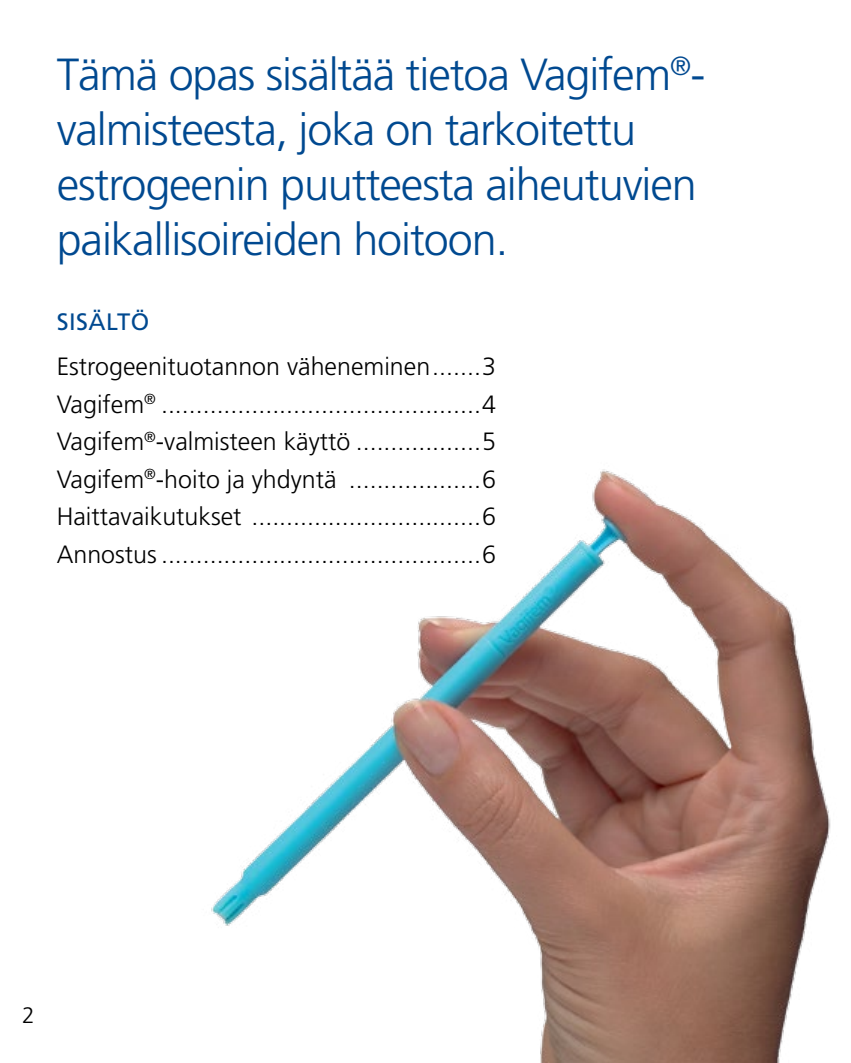
<style>
.page{position:relative;width:851px;height:1063px;background:#fff}
.page>*{position:absolute;margin:0;border:0;box-sizing:border-box;transform-origin:0 0}
.t1{font:300 45px/55px "Frutiger";letter-spacing:-.025em;color:#004990}
.t2{font:300 25px/37.5px "Frutiger";color:#000;text-align:justify}
.t3{font:23.75px "Frutiger";letter-spacing:.02em;color:#004990}
.t4{font:300 22.5px "Frutiger";color:#000}
</style>
<div class="page">
<img style="left:211px;top:469px;width:620px;height:594px">
<h1 class="t1" style="left:57px;top:48px;width:650px">Tämä opas sisältää tietoa Vagifem<sup>®</sup>- valmisteesta, joka on tarkoitettu estrogeenin puutteesta aiheutuvien paikallisoireiden hoitoon.</h1>
<p class="t3" style="left:57px;top:308px;width:94px">SISÄLTÖ</p>
<p class="t2" style="left:57px;top:348px;width:440px">Estrogeenituotannon väheneminen.......3<br>Vagifem<sup>®</sup> ..............................................4<br>Vagifem<sup>®</sup>-valmisteen käyttö ..................5<br>Vagifem<sup>®</sup>-hoito ja yhdyntä ...................6<br>Haittavaikutukset .................................6<br>Annostus ..............................................6</p>
<p class="t4" style="left:22px;top:1003px;width:14px">2</p>
</div>
